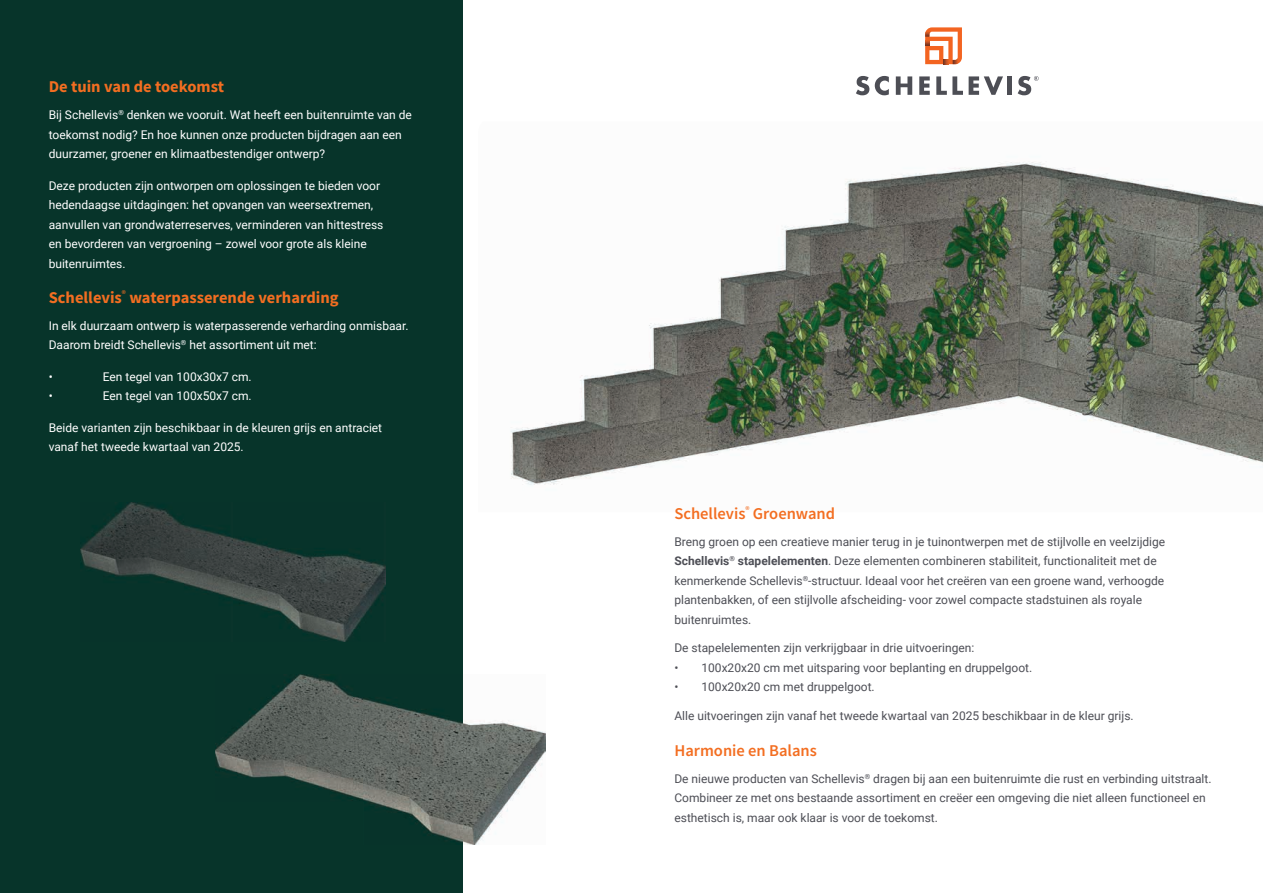
<style>
.page{position:relative;width:1263px;height:893px;background:#fff}
.page>*{position:absolute;margin:0;border:0;box-sizing:border-box;transform-origin:0 0}
.t1{font:700 16.5px "Source Sans Pro";color:#f36e21}
.t2{font:600 16.5px "Source Sans Pro";color:#f36e21}
.t3{font:12px/19.5px "Roboto";color:#4d4e55}
.t4{font:12px/19.5px "Roboto";color:#fff}
.s1{font-weight:700}
</style>
<div class="page">
<svg style="left:856px;top:76px;width:13px;height:19px"></svg>
<svg style="left:875px;top:76px;width:14px;height:19px"></svg>
<svg style="left:896px;top:76px;width:16px;height:19px"></svg>
<svg style="left:919px;top:76px;width:11px;height:19px"></svg>
<svg style="left:936px;top:76px;width:27px;height:19px"></svg>
<svg style="left:969px;top:76px;width:34px;height:19px"></svg>
<div style="left:1007px;top:76px;width:5px;height:19px;background:#4d4e55"></div>
<svg style="left:1018px;top:76px;width:20px;height:19px"></svg>
<svg style="left:925px;top:27px;width:37px;height:37px"></svg>
<div style="left:0;top:0;width:462px;height:893px;background:#07342a"></div>
<img style="left:510px;top:162px;width:753px;height:323px">
<img style="left:215px;top:674px;width:330px;height:171px">
<img style="left:81px;top:503px;width:305px;height:139px">
<h1 class="t1" style="left:49px;top:76px;width:177px">De tuin van de toekomst</h1>
<p class="t4" style="left:49px;top:105px;width:365px">Bij Schellevis<sup>®</sup> denken we vooruit. Wat heeft een buitenruimte van de toekomst nodig? En hoe kunnen onze producten bijdragen aan een duurzamer, groener en klimaatbestendiger ontwerp?</p>
<p class="t4" style="left:49px;top:175px;width:336px">Deze producten zijn ontworpen om oplossingen te bieden voor hedendaagse uitdagingen: het opvangen van weersextremen, aanvullen van grondwaterreserves, verminderen van hittestress en bevorderen van vergroening – zowel voor grote als kleine buitenruimtes.</p>
<h1 class="t1" style="left:49px;top:286px;width:291px">Schellevis<sup>®</sup> waterpasserende verharding</h1>
<p class="t4" style="left:49px;top:315px;width:361px">In elk duurzaam ontwerp is waterpasserende verharding onmisbaar.<br>Daarom breidt Schellevis<sup>®</sup> het assortiment uit met:</p>
<p class="t4" style="left:49px;top:366px;width:6px">•</p>
<p class="t4" style="left:103px;top:366px;width:151px">Een tegel van 100x30x7 cm.</p>
<p class="t4" style="left:49px;top:386px;width:6px">•</p>
<p class="t4" style="left:103px;top:386px;width:151px">Een tegel van 100x50x7 cm.</p>
<p class="t4" style="left:49px;top:417px;width:335px">Beide varianten zijn beschikbaar in de kleuren grijs en antraciet vanaf het tweede kwartaal van 2025.</p>
<h1 class="t2" style="left:674px;top:503px;width:162px">Schellevis<sup>®</sup> Groenwand</h1>
<p class="t3" style="left:674px;top:531px;width:492px">Breng groen op een creatieve manier terug in je tuinontwerpen met de stijlvolle en veelzijdige <span class="s1">Schellevis</span><sup>®</sup> <span class="s1">stapelelementen</span>. Deze elementen combineren stabiliteit, functionaliteit met de kenmerkende Schellevis<sup>®</sup>-structuur. Ideaal voor het creëren van een groene wand, verhoogde plantenbakken, of een stijlvolle afscheiding- voor zowel compacte stadstuinen als royale buitenruimtes.</p>
<p class="t3" style="left:674px;top:638px;width:301px">De stapelelementen zijn verkrijgbaar in drie uitvoeringen:</p>
<p class="t3" style="left:674px;top:657px;width:359px">• 100x20x20 cm met uitsparing voor beplanting en druppelgoot.</p>
<p class="t3" style="left:674px;top:677px;width:202px">• 100x20x20 cm met druppelgoot.</p>
<p class="t3" style="left:674px;top:705px;width:461px">Alle uitvoeringen zijn vanaf het tweede kwartaal van 2025 beschikbaar in de kleur grijs.</p>
<h1 class="t2" style="left:674px;top:740px;width:144px">Harmonie en Balans</h1>
<p class="t3" style="left:674px;top:768px;width:539px">De nieuwe producten van Schellevis<sup>®</sup> dragen bij aan een buitenruimte die rust en verbinding uitstraalt.<br>Combineer ze met ons bestaande assortiment en creëer een omgeving die niet alleen functioneel en esthetisch is, maar ook klaar is voor de toekomst.</p>
</div>
